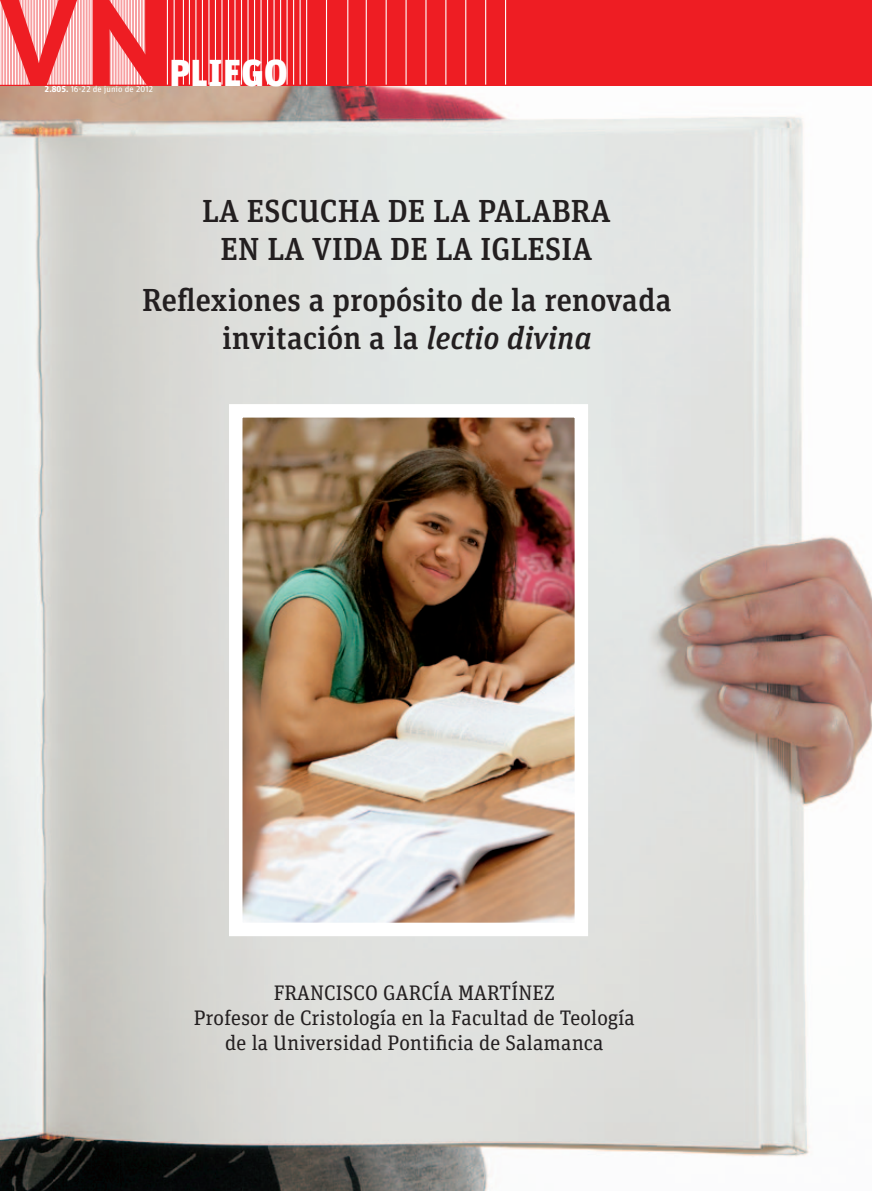
<style>
.page{position:relative;width:872px;height:1191px;background:#fff}
.page>*{position:absolute;margin:0;border:0;box-sizing:border-box;transform-origin:0 0}
.t1{font:900 37.5px "Unit OT";color:#fff}
.t2{font:500 31.8px/38.2px "Unit Slab OT";color:#231f20;text-align:center}
.t3{font:21px/25.2px "Unit Slab OT";color:#231f20;text-align:center}
.t4{font:8.7px "Unit Rounded OT";color:#fff}
.s1{font-weight:700}
.s2{font-style:italic}
</style>
<div class="page">
<img style="left:0;top:85px;width:872px;height:1106px">
<div style="left:0;top:0;width:872px;height:85px;background:#ee1d23"></div>
<hr style="left:183px;top:0;width:1px;height:85px;background:#fff">
<hr style="left:347px;top:0;width:1px;height:85px;background:#fff">
<hr style="left:306px;top:0;width:1px;height:85px;background:#fff">
<hr style="left:505px;top:0;width:1px;height:85px;background:#fff">
<hr style="left:167px;top:0;width:1px;height:85px;background:#fff">
<hr style="left:174px;top:0;width:1px;height:85px;background:#fff">
<hr style="left:189px;top:0;width:1px;height:85px;background:#fff">
<hr style="left:196px;top:0;width:1px;height:85px;background:#fff">
<hr style="left:202px;top:0;width:1px;height:85px;background:#fff">
<hr style="left:209px;top:0;width:1px;height:85px;background:#fff">
<hr style="left:215px;top:0;width:1px;height:85px;background:#fff">
<hr style="left:222px;top:0;width:1px;height:85px;background:#fff">
<hr style="left:228px;top:0;width:1px;height:85px;background:#fff">
<hr style="left:235px;top:0;width:1px;height:85px;background:#fff">
<hr style="left:241px;top:0;width:1px;height:85px;background:#fff">
<hr style="left:248px;top:0;width:1px;height:85px;background:#fff">
<hr style="left:254px;top:0;width:1px;height:85px;background:#fff">
<hr style="left:261px;top:0;width:1px;height:85px;background:#fff">
<hr style="left:267px;top:0;width:1px;height:85px;background:#fff">
<hr style="left:274px;top:0;width:1px;height:85px;background:#fff">
<hr style="left:280px;top:0;width:1px;height:85px;background:#fff">
<hr style="left:287px;top:0;width:1px;height:85px;background:#fff">
<hr style="left:293px;top:0;width:1px;height:85px;background:#fff">
<hr style="left:300px;top:0;width:1px;height:85px;background:#fff">
<hr style="left:326px;top:0;width:1px;height:85px;background:#fff">
<hr style="left:366px;top:0;width:1px;height:85px;background:#fff">
<hr style="left:386px;top:0;width:1px;height:85px;background:#fff">
<hr style="left:406px;top:0;width:1px;height:85px;background:#fff">
<hr style="left:426px;top:0;width:1px;height:85px;background:#fff">
<hr style="left:445px;top:0;width:1px;height:85px;background:#fff">
<hr style="left:465px;top:0;width:1px;height:85px;background:#fff">
<hr style="left:485px;top:0;width:1px;height:85px;background:#fff">
<svg style="left:0;top:0;width:147px;height:85px"></svg>
<img style="left:244px;top:419px;width:329px;height:502px">
<div style="left:229px;top:404px;width:359px;height:532px;border:14px solid #fff"></div>
<p class="t4" style="left:45px;top:84px;width:110px"><span class="s1">2.805.</span> 16-22 de junio de 2012</p>
<h1 class="t1" style="left:169px;top:49px;width:120px">PLIEGO</h1>
<h2 class="t2" style="left:202px;top:191px;width:410px">LA ESCUCHA DE LA PALABRA<br>EN LA VIDA DE LA IGLESIA</h2>
<h2 class="t2" style="left:142px;top:280px;width:531px">Reflexiones a propósito de la renovada invitación a la <span class="s2">lectio divina</span></h2>
<p class="t3" style="left:194px;top:979px;width:443px">Francisco García Martínez<br>Profesor de Cristología en la Facultad de Teología de la Universidad Pontificia de Salamanca</p>
</div>
